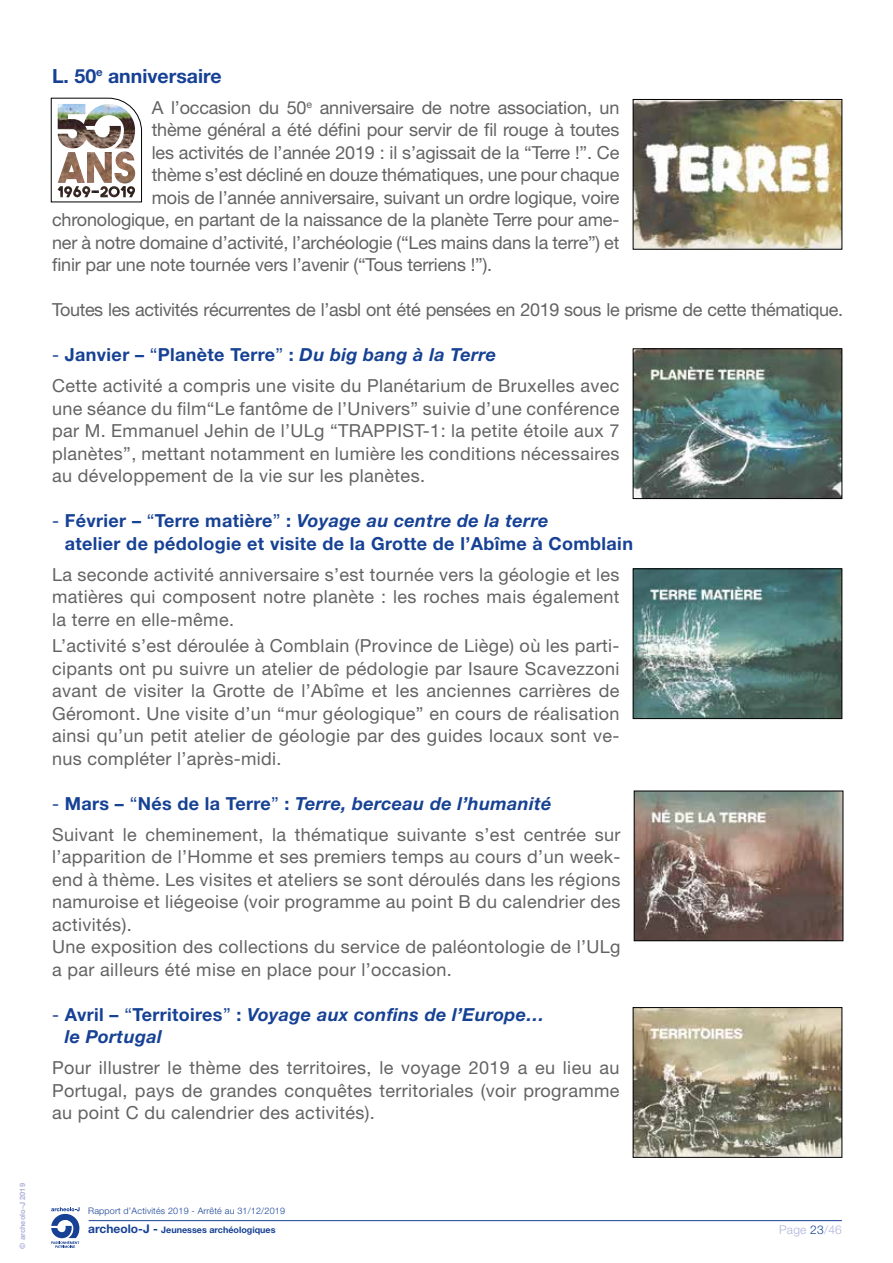
<style>
.page{position:relative;width:893px;height:1263px;background:#fff}
.page>*{position:absolute;margin:0;border:0;box-sizing:border-box;transform-origin:0 0}
.t1{font:700 19.5px "Helvetica Neue";color:#164194}
.t2{font:18px/22.5px "Helvetica Neue";letter-spacing:.02em;color:#646363;text-align:justify}
.t3{font:18px "Helvetica Neue";letter-spacing:-.01em;color:#646363}
.t4{font:700 18px/22.5px "Helvetica Neue";letter-spacing:.02em;color:#164194}
.t5{font:18px "Helvetica Neue";letter-spacing:-.02em;color:#646363}
.t6{font:italic 700 18px/22.5px "Helvetica Neue";letter-spacing:.02em;color:#164194}
.t7{font:300 12px "Helvetica Neue";letter-spacing:.02em;color:#b1b4dc}
.t8{font:300 9px "Helvetica Neue";letter-spacing:.02em;color:#164194}
.t9{font:700 9px "Helvetica Neue";color:#164194}
.t10{font:700 7.5px "Helvetica Neue";color:#b1b4dc}
.s1{color:#164194}
.s2{font-weight:700;color:#164194}
.s3{font-weight:700;font-style:italic;color:#164194}
.s4{font-weight:400}
.s5{font-style:italic}
.s6{font-weight:400;font-style:normal}
.s7{font-style:normal}
.s8{font-size:12px}
</style>
<div class="page">
<hr style="left:89px;top:1220px;width:753px;height:1px;background:#164194">
<svg style="left:51px;top:1207px;width:29px;height:41px"></svg>
<img style="left:635px;top:351px;width:205px;height:146px">
<div style="left:633px;top:349px;width:209px;height:150px;border:1px solid #000"></div>
<img style="left:635px;top:571px;width:205px;height:146px">
<div style="left:633px;top:569px;width:209px;height:150px;border:1px solid #000"></div>
<img style="left:636px;top:793px;width:205px;height:146px">
<div style="left:634px;top:791px;width:209px;height:150px;border:1px solid #000"></div>
<img style="left:635px;top:1009px;width:205px;height:146px">
<div style="left:633px;top:1007px;width:209px;height:150px;border:1px solid #000"></div>
<img style="left:635px;top:101px;width:205px;height:146px">
<div style="left:633px;top:99px;width:209px;height:150px;border:1px solid #000"></div>
<img style="left:51px;top:98px;width:91px;height:104px">
<p class="t10" style="left:18px;top:1248px;width:67px;rotate:-90deg">© archeolo-J 2019</p>
<p class="t1" style="left:52px;top:64px;width:171px">L. 50<sup>e</sup> anniversaire</p>
<p class="t3" style="left:152px;top:96px;width:469px">A l’occasion du 50<sup>e</sup> anniversaire de notre association, un</p>
<p class="t3" style="left:152px;top:119px;width:469px">thème général a été défini pour servir de fil rouge à toutes</p>
<p class="t3" style="left:152px;top:141px;width:469px">les activités de l’année 2019 : il s’agissait de la “Terre !”. Ce</p>
<p class="t3" style="left:152px;top:164px;width:469px">thème s’est décliné en douze thématiques, une pour chaque</p>
<p class="t3" style="left:152px;top:186px;width:469px">mois de l’année anniversaire, suivant un ordre logique, voire</p>
<p class="t3" style="left:52px;top:209px;width:569px">chronologique, en partant de la naissance de la planète Terre pour ame-</p>
<p class="t3" style="left:52px;top:231px;width:569px">ner à notre domaine d’activité, l’archéologie (“Les mains dans la terre”) et</p>
<p class="t3" style="left:52px;top:254px;width:442px">finir par une note tournée vers l’avenir (“Tous terriens !”).</p>
<p class="t5" style="left:52px;top:299px;width:792px">Toutes les activités récurrentes de l’asbl ont été pensées en 2019 sous le prisme de cette thématique.</p>
<p class="t2" style="left:52px;top:339px;width:569px;line-height:31px"><span class="s1">-</span> <span class="s2">Janvier –</span> <span class="s1">“</span><span class="s2">Planète Terre</span><span class="s1">”</span> <span class="s2">:</span> <span class="s3">Du big bang à la Terre<br></span>Cette activité a compris une visite du Planétarium de Bruxelles avec</p>
<p class="t2" style="left:52px;top:397px;width:569px">une séance du film“Le fantôme de l’Univers” suivie d’une conférence par M. Emmanuel Jehin de l’ULg “TRAPPIST-1: la petite étoile aux 7 planètes”, mettant notamment en lumière les conditions nécessaires au développement de la vie sur les planètes.</p>
<p class="t4" style="left:65px;top:509px;width:570px;text-indent:-13px"><span class="s4">-</span> Février – <span class="s4">“</span>Terre matière<span class="s4">”</span> : <span class="s5">Voyage au centre de la terre<br></span>atelier de pédologie et visite de la Grotte de l’Abîme à Comblain</p>
<p class="t2" style="left:52px;top:563px;width:569px">La seconde activité anniversaire s’est tournée vers la géologie et les matières qui composent notre planète : les roches mais également la terre en elle-même.</p>
<p class="t2" style="left:52px;top:634px;width:569px">L’activité s’est déroulée à Comblain (Province de Liège) où les parti&shy;cipants ont pu suivre un atelier de pédologie par Isaure Scavezzoni avant de visiter la Grotte de l’Abîme et les anciennes carrières de Géromont. Une visite d’un “mur géologique” en cours de réalisation ainsi qu’un petit atelier de géologie par des guides locaux sont ve&shy;nus compléter l’après-midi.</p>
<p class="t2" style="left:52px;top:788px;width:570px;line-height:31px"><span class="s1">-</span> <span class="s2">Mars –</span> <span class="s1">“</span><span class="s2">Nés de la Terre</span><span class="s1">”</span> <span class="s2">:</span> <span class="s3">Terre, berceau de l’humanité<br></span>Suivant le cheminement, la thématique suivante s’est centrée sur</p>
<p class="t2" style="left:52px;top:845px;width:570px;text-align:left">l’apparition de l’Homme et ses premiers temps au cours d’un week&shy;end à thème. Les visites et ateliers se sont déroulés dans les régions namuroise et liégeoise (voir programme au point B du calendrier des activités).<br>Une exposition des collections du service de paléontologie de l’ULg a par ailleurs été mise en place pour l’occasion.</p>
<p class="t6" style="left:65px;top:1003px;width:481px;text-indent:-13px"><span class="s6">-</span> <span class="s7">Avril –</span> <span class="s6">“</span><span class="s7">Territoires</span><span class="s6">”</span> <span class="s7">:</span> Voyage aux confins de l’Europe… le Portugal</p>
<p class="t2" style="left:52px;top:1056px;width:569px">Pour illustrer le thème des territoires, le voyage 2019 a eu lieu au Portugal, pays de grandes conquêtes territoriales (voir programme au point C du calendrier des activités).</p>
<p class="t8" style="left:88px;top:1205px;width:198px">Rapport d’Activités 2019 - Arrêté au 31/12/2019</p>
<p class="t9" style="left:88px;top:1224px;width:189px"><span class="s8">archeolo-J -</span> Jeunesses archéologiques</p>
<p class="t7" style="left:779px;top:1222px;width:64px">Page <span class="s1">23</span>/46</p>
</div>
